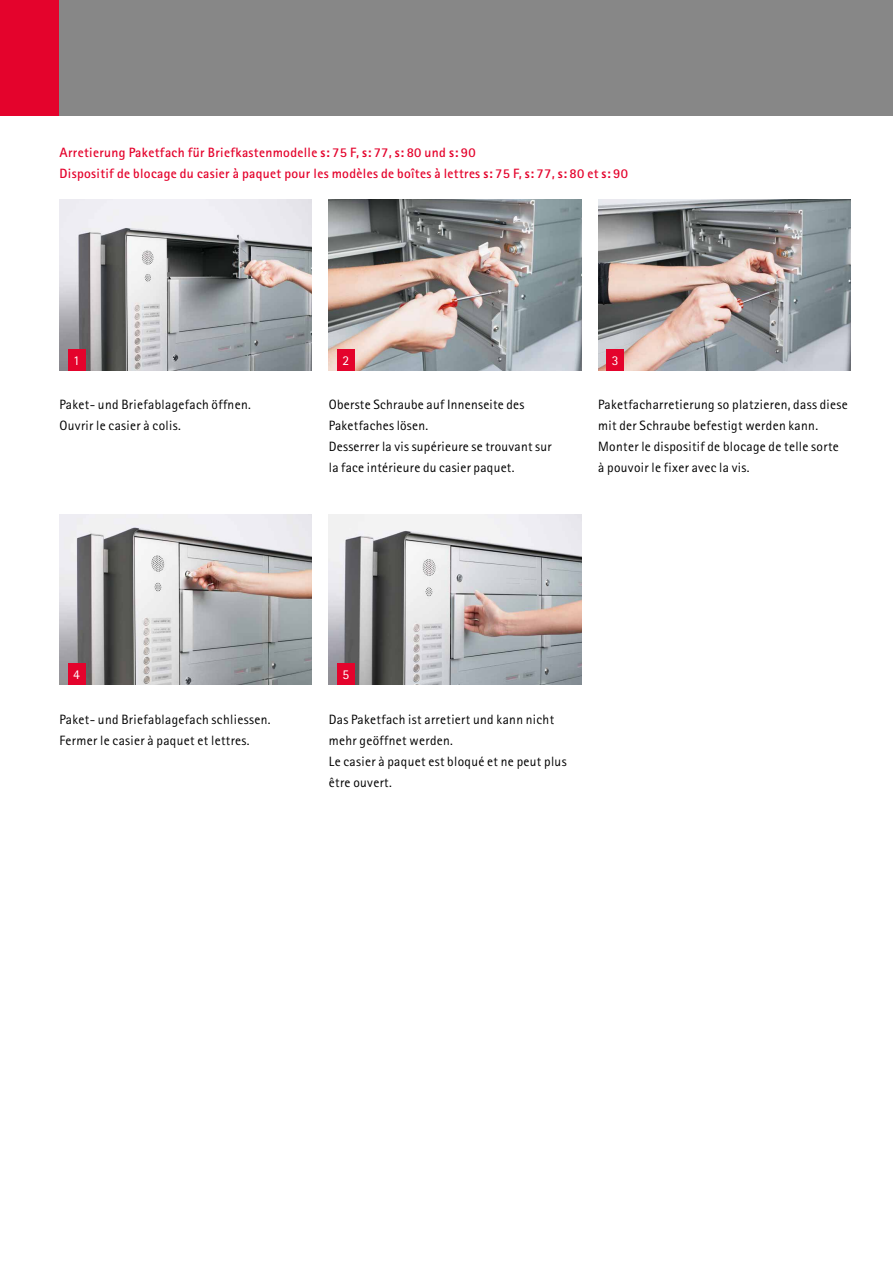
<style>
.page{position:relative;width:893px;height:1263px;background:#fff}
.page>*{position:absolute;margin:0;border:0;box-sizing:border-box;transform-origin:0 0}
.t1{font:13.5px/21px "Rotis Sans Serif Pro";letter-spacing:.025em;color:#000}
.t2{font:700 13.5px/21px "Rotis Sans Serif Pro";letter-spacing:.025em;color:#e4032c}
.t3{font:13.5px "Rotis Sans Serif Pro";color:#fff}
.s1{font-weight:800}
</style>
<div class="page">
<div style="left:0;top:0;width:893px;height:115px;background:#878787"></div>
<div style="left:0;top:0;width:58px;height:115px;background:#e4032c"></div>
<img style="left:598px;top:199px;width:252px;height:171px">
<img style="left:60px;top:514px;width:252px;height:171px">
<img style="left:60px;top:199px;width:252px;height:171px">
<img style="left:329px;top:199px;width:252px;height:171px">
<div style="left:68px;top:349px;width:17px;height:21px;background:#e4032c"></div>
<div style="left:337px;top:349px;width:17px;height:21px;background:#e4032c"></div>
<div style="left:607px;top:349px;width:17px;height:21px;background:#e4032c"></div>
<div style="left:68px;top:664px;width:17px;height:21px;background:#e4032c"></div>
<img style="left:329px;top:514px;width:252px;height:171px">
<div style="left:337px;top:664px;width:17px;height:21px;background:#e4032c"></div>
<p class="t2" style="left:60px;top:142px;width:570px">Arretierung Paketfach für Briefkastenmodelle <span class="s1">s:</span> 75 F, <span class="s1">s:</span> 77, <span class="s1">s:</span> 80 und <span class="s1">s:</span> 90<br>Dispositif de blocage du casier à paquet pour les modèles de boîtes à lettres <span class="s1">s:</span> 75 F, <span class="s1">s:</span> 77, <span class="s1">s:</span> 80 et <span class="s1">s:</span> 90</p>
<p class="t3" style="left:73px;top:352px;width:8px">1</p>
<p class="t3" style="left:342px;top:352px;width:8px">2</p>
<p class="t3" style="left:612px;top:352px;width:8px">3</p>
<p class="t1" style="left:60px;top:394px;width:193px">Paket- und Briefablagefach öffnen.<br>Ouvrir le casier à colis.</p>
<p class="t1" style="left:329px;top:394px;width:224px">Oberste Schraube auf Innenseite des Paketfaches lösen.<br>Desserrer la vis supérieure se trouvant sur la face intérieure du casier paquet.</p>
<p class="t1" style="left:598px;top:394px;width:251px">Paketfacharretierung so platzieren, dass diese mit der Schraube befestigt werden kann.<br>Monter le dispositif de blocage de telle sorte à pouvoir le fixer avec la vis.</p>
<p class="t3" style="left:73px;top:666px;width:8px">4</p>
<p class="t1" style="left:60px;top:709px;width:212px">Paket- und Briefablagefach schliessen.<br>Fermer le casier à paquet et lettres.</p>
<p class="t3" style="left:342px;top:666px;width:8px">5</p>
<p class="t1" style="left:329px;top:709px;width:239px">Das Paketfach ist arretiert und kann nicht mehr geöffnet werden.<br>Le casier à paquet est bloqué et ne peut plus être ouvert.</p>
</div>
